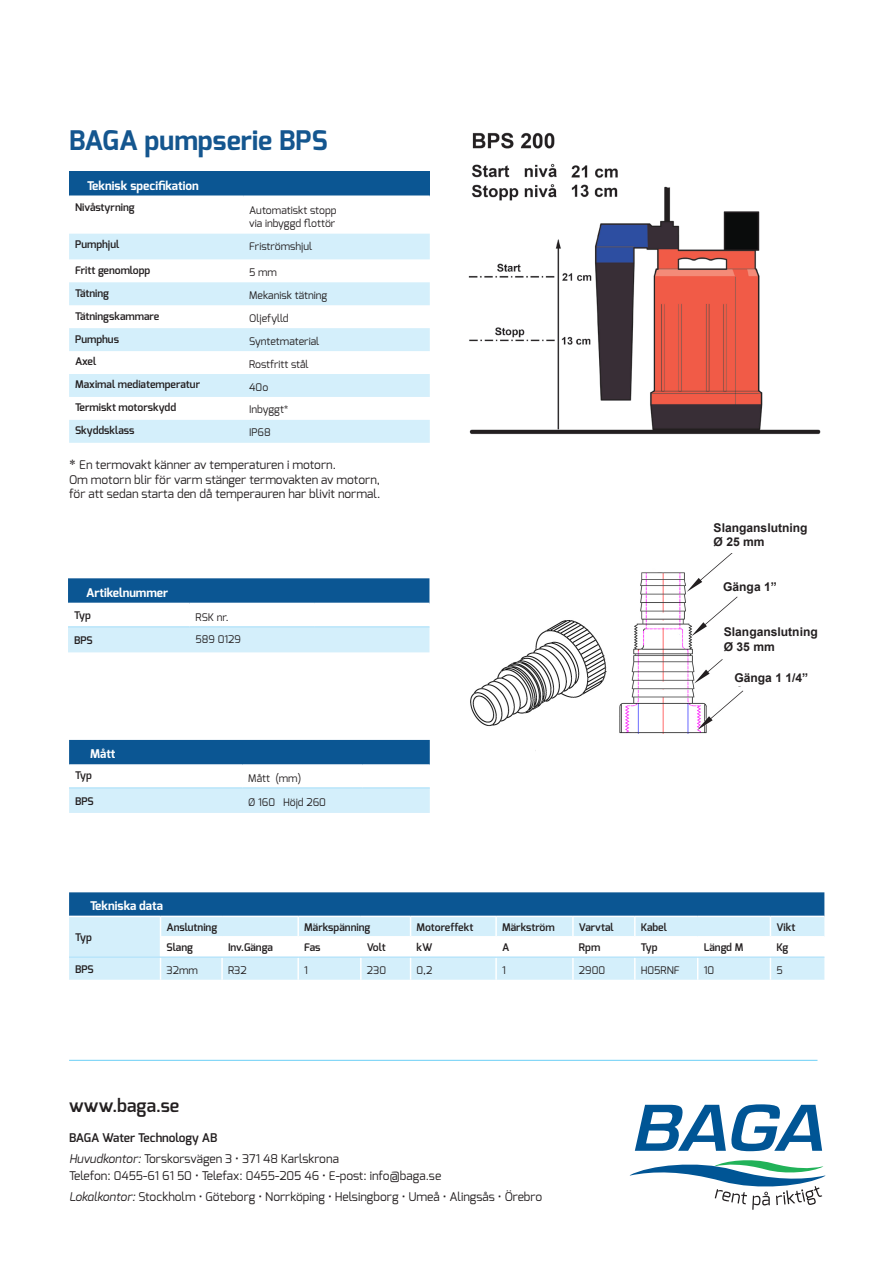
<style>
.page{position:relative;width:893px;height:1263px;background:#fff}
.page>*{position:absolute;margin:0;border:0;box-sizing:border-box;transform-origin:0 0}
.t1{font:700 27px "Exo";color:#14568f}
.t2{font:600 18px "Exo";color:#231f20}
.t3{font:700 12.15px "Arial";color:#231f20}
.t4{font:12px/16.5px "Exo";color:#231f20}
.t5{font:700 12px "Exo";color:#fff}
.t6{font:600 12px "Exo";color:#231f20}
.t7{font:600 10.5px "Exo";color:#231f20}
.t8{font:10.5px "Exo";color:#231f20}
.s1{font-family:"Times New Roman";font-size:13.5px}
.s2{font-style:italic}
</style>
<div class="page">
<svg style="left:635px;top:1104px;width:187px;height:47px"></svg>
<svg style="left:629px;top:1160px;width:197px;height:50px"></svg>
<hr style="left:69px;top:1060px;width:748px;height:1px;background:#6bcff6">
<div style="left:69px;top:171px;width:361px;height:25px;background:#0b5693"></div>
<svg style="left:69px;top:233px;width:361px;height:1px"></svg>
<svg style="left:69px;top:234px;width:361px;height:209px;fill:#d4effb"></svg>
<hr style="left:69px;top:195px;width:174px;height:2px;background:#fff">
<hr style="left:243px;top:195px;width:187px;height:2px;background:#fff">
<svg style="left:69px;top:892px;width:755px;height:88px"></svg>
<hr style="left:69px;top:956px;width:92px;height:2px;background:#b9e5fa">
<hr style="left:161px;top:956px;width:61px;height:2px;background:#b9e5fa">
<hr style="left:222px;top:956px;width:76px;height:2px;background:#b9e5fa">
<hr style="left:298px;top:956px;width:63px;height:2px;background:#b9e5fa">
<hr style="left:361px;top:956px;width:50px;height:2px;background:#b9e5fa">
<hr style="left:411px;top:956px;width:85px;height:2px;background:#b9e5fa">
<hr style="left:496px;top:956px;width:77px;height:2px;background:#b9e5fa">
<hr style="left:573px;top:956px;width:62px;height:2px;background:#b9e5fa">
<hr style="left:635px;top:956px;width:63px;height:2px;background:#b9e5fa">
<hr style="left:698px;top:956px;width:72px;height:2px;background:#b9e5fa">
<hr style="left:770px;top:956px;width:54px;height:2px;background:#b9e5fa">
<svg style="left:68px;top:578px;width:361px;height:25px;background:#115a95"></svg>
<div style="left:68px;top:628px;width:361px;height:24px;background:#d4effb"></div>
<hr style="left:68px;top:626px;width:122px;height:2px;background:#b9e5fa">
<hr style="left:190px;top:626px;width:125px;height:2px;background:#b9e5fa">
<hr style="left:315px;top:626px;width:114px;height:2px;background:#b9e5fa">
<div style="left:69px;top:740px;width:361px;height:24px;background:#0b5693"></div>
<div style="left:69px;top:789px;width:361px;height:24px;background:#d4effb"></div>
<hr style="left:69px;top:787px;width:173px;height:2px;background:#b9e5fa">
<hr style="left:242px;top:787px;width:121px;height:2px;background:#b9e5fa">
<hr style="left:363px;top:787px;width:67px;height:2px;background:#b9e5fa">
<img style="left:468px;top:132px;width:353px;height:303px">
<img style="left:470px;top:553px;width:274px;height:198px">
<div style="left:726px;top:582px;width:53px;height:12px;background:#fff"></div>
<div style="left:703px;top:647px;width:103px;height:9px;background:#fff"></div>
<div style="left:719px;top:677px;width:103px;height:9px;background:#fff"></div>
<p class="t1" style="left:69px;top:123px;width:260px">BAGA pumpserie BPS</p>
<p class="t5" style="left:87px;top:178px;width:113px">Teknisk specifikation</p>
<p class="t7" style="left:75px;top:201px;width:61px">Nivåstyrning</p>
<p class="t8" style="left:249px;top:203px;width:89px">Automatiskt stopp</p>
<p class="t8" style="left:249px;top:216px;width:88px">via inbyggd flottör</p>
<p class="t7" style="left:75px;top:238px;width:46px">Pumphjul</p>
<p class="t8" style="left:249px;top:240px;width:64px">Friströmshjul</p>
<p class="t7" style="left:75px;top:263px;width:77px">Fritt genomlopp</p>
<p class="t8" style="left:249px;top:265px;width:29px">5 mm</p>
<p class="t7" style="left:75px;top:286px;width:35px">Tätning</p>
<p class="t8" style="left:249px;top:288px;width:80px">Mekanisk tätning</p>
<p class="t7" style="left:75px;top:309px;width:86px">Tätningskammare</p>
<p class="t8" style="left:249px;top:311px;width:41px">Oljefylld</p>
<p class="t7" style="left:75px;top:332px;width:45px">Pumphus</p>
<p class="t8" style="left:249px;top:334px;width:72px">Syntetmaterial</p>
<p class="t7" style="left:75px;top:355px;width:23px">Axel</p>
<p class="t8" style="left:249px;top:357px;width:61px">Rostfritt stål</p>
<p class="t7" style="left:75px;top:378px;width:127px">Maximal mediatemperatur</p>
<p class="t8" style="left:249px;top:380px;width:21px">40o</p>
<p class="t7" style="left:75px;top:401px;width:103px">Termiskt motorskydd</p>
<p class="t8" style="left:249px;top:403px;width:41px">Inbyggt*</p>
<p class="t7" style="left:75px;top:424px;width:61px">Skyddsklass</p>
<p class="t8" style="left:249px;top:426px;width:23px">IP68</p>
<p class="t4" style="left:69px;top:458px;width:313px;line-height:14.4px"><span class="s1">*</span> En termovakt känner av temperaturen i motorn.<br>Om motorn blir för varm stänger termovakten av motorn,</p>
<p class="t4" style="left:69px;top:485px;width:313px">för att sedan starta den då temperauren har blivit normal.</p>
<p class="t5" style="left:86px;top:585px;width:84px">Artikelnummer</p>
<p class="t7" style="left:74px;top:608px;width:18px">Typ</p>
<p class="t8" style="left:196px;top:610px;width:35px">RSK nr.</p>
<p class="t7" style="left:74px;top:633px;width:20px">BPS</p>
<p class="t8" style="left:196px;top:633px;width:47px">589 0129</p>
<p class="t5" style="left:90px;top:746px;width:27px">Mått</p>
<p class="t7" style="left:75px;top:769px;width:18px">Typ</p>
<p class="t8" style="left:248px;top:771px;width:54px">Mått (mm)</p>
<p class="t7" style="left:75px;top:794px;width:20px">BPS</p>
<p class="t8" style="left:248px;top:795px;width:79px">Ø 160 Höjd 260</p>
<p class="t3" style="left:714px;top:519px;width:95px">Slanganslutning</p>
<p class="t3" style="left:714px;top:533px;width:53px">Ø 25 mm</p>
<p class="t3" style="left:723px;top:578px;width:55px">Gänga 1”</p>
<p class="t3" style="left:724px;top:623px;width:95px">Slanganslutning</p>
<p class="t3" style="left:724px;top:638px;width:53px">Ø 35 mm</p>
<p class="t3" style="left:734px;top:669px;width:75px">Gänga 1 1/4”</p>
<p class="t5" style="left:90px;top:898px;width:74px">Tekniska data</p>
<p class="t7" style="left:75px;top:930px;width:18px">Typ</p>
<p class="t7" style="left:167px;top:920px;width:52px">Anslutning</p>
<p class="t7" style="left:304px;top:920px;width:68px">Märkspänning</p>
<p class="t7" style="left:417px;top:920px;width:58px">Motoreffekt</p>
<p class="t7" style="left:502px;top:920px;width:54px">Märkström</p>
<p class="t7" style="left:579px;top:920px;width:36px">Varvtal</p>
<p class="t7" style="left:641px;top:920px;width:28px">Kabel</p>
<p class="t7" style="left:776px;top:920px;width:21px">Vikt</p>
<p class="t7" style="left:167px;top:941px;width:28px">Slang</p>
<p class="t7" style="left:228px;top:941px;width:46px">Inv.Gänga</p>
<p class="t7" style="left:304px;top:941px;width:18px">Fas</p>
<p class="t7" style="left:367px;top:941px;width:20px">Volt</p>
<p class="t7" style="left:417px;top:941px;width:17px">kW</p>
<p class="t7" style="left:502px;top:941px;width:9px">A</p>
<p class="t7" style="left:579px;top:941px;width:23px">Rpm</p>
<p class="t7" style="left:641px;top:941px;width:18px">Typ</p>
<p class="t7" style="left:704px;top:941px;width:41px">Längd M</p>
<p class="t7" style="left:776px;top:941px;width:14px">Kg</p>
<p class="t7" style="left:75px;top:962px;width:20px">BPS</p>
<p class="t8" style="left:167px;top:963px;width:33px">32mm</p>
<p class="t8" style="left:228px;top:963px;width:20px">R32</p>
<p class="t8" style="left:304px;top:963px;width:5px">1</p>
<p class="t8" style="left:367px;top:963px;width:21px">230</p>
<p class="t8" style="left:417px;top:963px;width:17px">0,2</p>
<p class="t8" style="left:502px;top:963px;width:5px">1</p>
<p class="t8" style="left:579px;top:963px;width:28px">2900</p>
<p class="t8" style="left:641px;top:963px;width:41px">H05RNF</p>
<p class="t8" style="left:704px;top:963px;width:12px">10</p>
<p class="t8" style="left:776px;top:963px;width:8px">5</p>
<p class="t2" style="left:69px;top:1094px;width:112px">www.baga.se</p>
<p class="t6" style="left:69px;top:1130px;width:150px">BAGA Water Technology AB</p>
<p class="t4" style="left:69px;top:1151px;width:374px"><span class="s2">Huvudkontor:</span> Torskorsvägen 3 • 371 48 Karlskrona<br>Telefon: 0455-61 61 50 • Telefax: 0455-205 46 • E-post: info@baga.se</p>
<p class="t4" style="left:69px;top:1188px;width:475px"><span class="s2">Lokalkontor:</span> Stockholm • Göteborg • Norrköping • Helsingborg • Umeå • Alingsås • Örebro</p>
</div>
